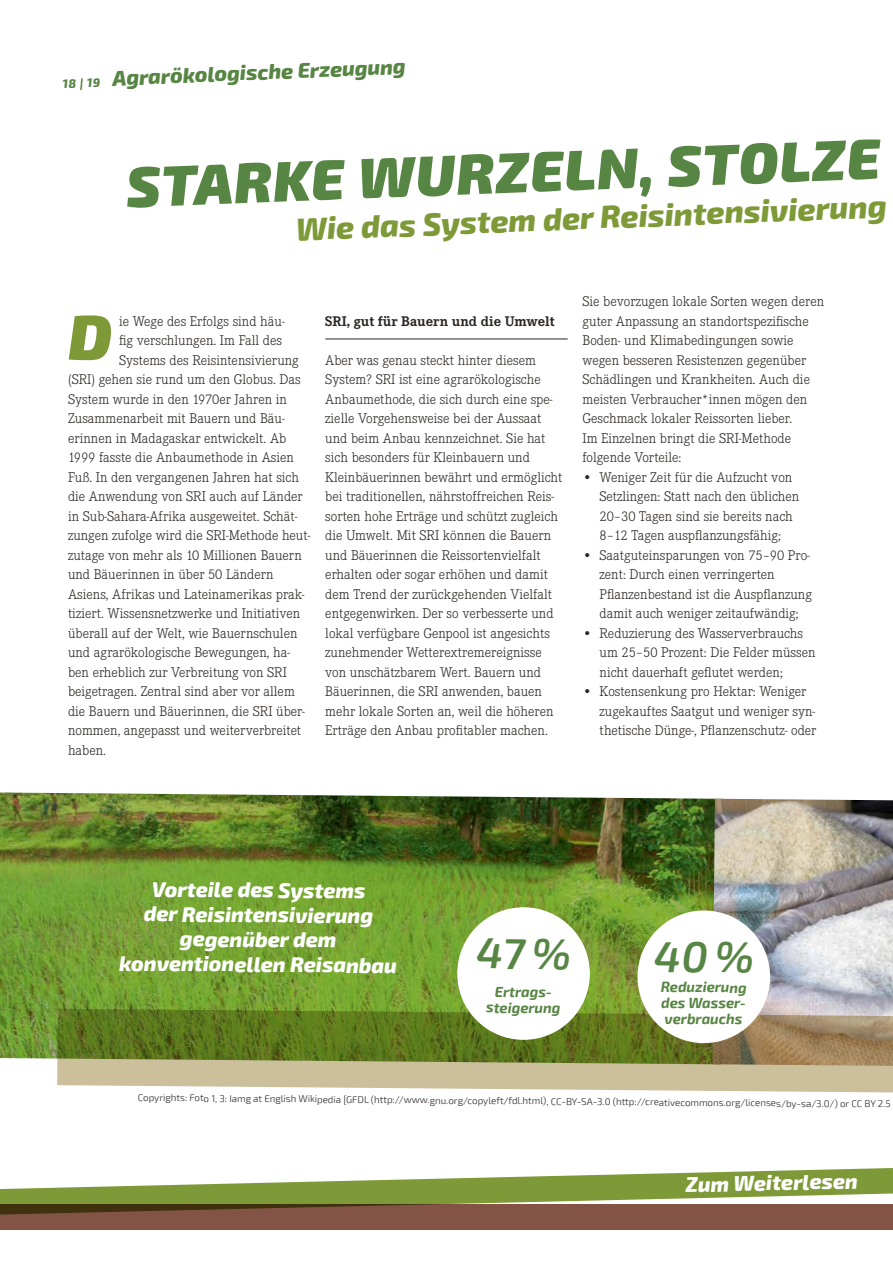
<style>
.page{position:relative;width:893px;height:1263px;background:#fff}
.page>*{position:absolute;margin:0;border:0;box-sizing:border-box;transform-origin:0 0}
.t1{font:italic 900 63px "Exo 2";color:#7e9937}
.t2{font:italic 900 57px "Exo 2";color:#578543}
.t3{font:italic 800 31.5px "Exo 2";color:#7e9937}
.t4{font:italic 800 21px/24.8px "Exo 2";color:#fff;text-align:center}
.t5{font:italic 800 21px "Exo 2";color:#578543}
.t6{font:300 14.55px/19.5px "Corporate E";color:#2a2521}
.t7{font:italic 700 14.55px/15.8px "Exo 2";letter-spacing:-.01em;color:#578543;text-align:center}
.t8{font:700 14.55px "Corporate E";color:#2a2521}
.t9{font:300 9.75px "Exo 2";letter-spacing:-.01em;color:#2a2521}
.s1{font-size:12px}
</style>
<div class="page">
<hr style="left:325px;top:339px;width:243px;height:1px;background:#2a2521">
<img style="left:0;top:792px;width:723px;height:267px">
<img style="left:712px;top:799px;width:181px;height:210px">
<svg style="left:57px;top:1009px;width:836px;height:84px;background:#94985f"></svg>
<div style="left:457px;top:907px;width:133px;height:133px;background:#fff;border-radius:50%"></div>
<div style="left:637px;top:910px;width:133px;height:133px;background:#fff;border-radius:50%"></div>
<svg style="left:0;top:1168px;width:893px;height:36px;fill:#7e9937"></svg>
<div style="left:0;top:1204px;width:893px;height:25px;background:#835445"></div>
<h3 class="t5" style="left:62px;top:66px;width:345px;rotate:-2deg"><sub>1</sub><span class="s1">8 | 19</span> Agrarökologische Erzeugung</h3>
<h2 class="t2" style="left:125px;top:151px;width:756px;rotate:-2deg">STARKE WURZELN, STOLZE</h2>
<h3 class="t3" style="left:295px;top:209px;width:593px;rotate:-2deg">Wie das System der Reisintensivierung</h3>
<h1 class="t1" style="left:68px;top:299px;width:46px">D</h1>
<p class="t6" style="left:119px;top:312px;width:167px">ie Wege des Erfolgs sind häu-</p>
<p class="t6" style="left:119px;top:331px;width:165px">fig verschlungen. Im Fall des</p>
<p class="t6" style="left:119px;top:351px;width:181px">Systems des Reisintensivierung</p>
<p class="t6" style="left:68px;top:370px;width:234px">(SRI) gehen sie rund um den Globus. Das</p>
<p class="t6" style="left:68px;top:390px;width:220px">System wurde in den 1970er Jahren in</p>
<p class="t6" style="left:68px;top:409px;width:218px">Zusammenarbeit mit Bauern und Bäu-</p>
<p class="t6" style="left:68px;top:429px;width:220px">erinnen in Madagaskar entwickelt. Ab</p>
<p class="t6" style="left:68px;top:448px;width:227px">1999 fasste die Anbaumethode in Asien</p>
<p class="t6" style="left:68px;top:468px;width:233px">Fuß. In den vergangenen Jahren hat sich</p>
<p class="t6" style="left:68px;top:487px;width:236px">die Anwendung von SRI auch auf Länder</p>
<p class="t6" style="left:68px;top:507px;width:231px">in Sub-Sahara-Afrika ausgeweitet. Schät-</p>
<p class="t6" style="left:68px;top:526px;width:244px">zungen zufolge wird die SRI-Methode heut-</p>
<p class="t6" style="left:68px;top:546px;width:235px">zutage von mehr als 10 Millionen Bauern</p>
<p class="t6" style="left:68px;top:565px;width:207px">und Bäuerinnen in über 50 Ländern</p>
<p class="t6" style="left:68px;top:585px;width:238px">Asiens, Afrikas und Lateinamerikas prak-</p>
<p class="t6" style="left:68px;top:604px;width:234px">tiziert. Wissensnetzwerke und Initiativen</p>
<p class="t6" style="left:68px;top:624px;width:231px">überall auf der Welt, wie Bauernschulen</p>
<p class="t6" style="left:68px;top:643px;width:223px">und agrarökologische Bewegungen, ha-</p>
<p class="t6" style="left:68px;top:663px;width:220px">ben erheblich zur Verbreitung von SRI</p>
<p class="t6" style="left:68px;top:682px;width:228px">beigetragen. Zentral sind aber vor allem</p>
<p class="t6" style="left:68px;top:702px;width:238px">die Bauern und Bäuerinnen, die SRI über-</p>
<p class="t6" style="left:68px;top:721px;width:235px">nommen, angepasst und weiterverbreitet</p>
<p class="t6" style="left:68px;top:741px;width:40px">haben.</p>
<p class="t8" style="left:325px;top:313px;width:231px">SRI, gut für Bauern und die Umwelt</p>
<p class="t6" style="left:325px;top:351px;width:239px">Aber was genau steckt hinter diesem System? SRI ist eine agrarökologische Anbaumethode, die sich durch eine spe&shy;zielle Vorgehensweise bei der Aussaat und beim Anbau kennzeichnet. Sie hat sich besonders für Kleinbauern und Kleinbäuerinnen bewährt und ermöglicht bei traditionellen, nährstoffreichen Reis&shy;sorten hohe Erträge und schützt zugleich die Umwelt. Mit SRI können die Bauern und Bäuerinnen die Reissortenvielfalt erhalten oder sogar erhöhen und damit dem Trend der zurückgehenden Vielfalt entgegenwirken. Der so verbesserte und lokal verfügbare Genpool ist angesichts zunehmender Wetterextremereignisse von unschätzbarem Wert. Bauern und Bäuerinnen, die SRI anwenden, bauen mehr lokale Sorten an, weil die höheren Erträge den Anbau profitabler machen.</p>
<p class="t6" style="left:583px;top:292px;width:243px">Sie bevorzugen lokale Sorten wegen deren guter Anpassung an standortspezifische Boden- und Klimabedingungen sowie wegen besseren Resistenzen gegenüber Schädlingen und Krankheiten. Auch die meisten Verbraucher*innen mögen den Geschmack lokaler Reissorten lieber.<br>Im Einzelnen bringt die SRI-Methode folgende Vorteile:</p>
<p class="t6" style="left:600px;top:468px;width:201px;text-indent:-17px">• Weniger Zeit für die Aufzucht von Setzlingen: Statt nach den üblichen 20–30 Tagen sind sie bereits nach 8–12 Tagen auspflanzungsfähig;</p>
<p class="t6" style="left:600px;top:546px;width:214px;text-indent:-17px">• Saatguteinsparungen von 75–90 Pro-- zent: Durch einen verringerten Pflanzenbestand ist die Auspflanzung damit auch weniger zeitaufwändig;</p>
<p class="t6" style="left:600px;top:624px;width:217px;text-indent:-17px">• Reduzierung des Wasserverbrauchs um 25–50 Prozent: Die Felder müssen nicht dauerhaft geflutet werden;</p>
<p class="t6" style="left:600px;top:682px;width:218px;text-indent:-17px">• Kostensenkung pro Hektar: Weniger zugekauftes Saatgut und weniger syn&shy;thetische Dünge-, Pflanzenschutz- oder</p>
<h3 class="t4" style="left:121px;top:876px;width:279px;rotate:1deg">Vorteile des Systems<br>der Reisintensivierung gegenüber dem konventionellen Reisanbau</h3>
<p class="t7" style="left:486px;top:984px;width:76px">Ertrags&shy;steigerung</p>
<p class="t7" style="left:661px;top:980px;width:87px;text-align:left">Reduzierung des Wasser&shy;verbrauchs</p>
<p class="t9" style="left:138px;top:1095px;width:754px">Copyrights: Foto 1, 3: Iamg at English Wikipedia [GFDL (http://www.gnu.org/copyleft/fdl.html), CC-BY-SA-3.0 (http://creativecommons.org/licenses/by-sa/3.0/) or CC BY 2.5</p>
<h3 class="t4" style="left:686px;top:1172px;width:174px;rotate:-1deg">Zum Weiterlesen</h3>
</div>
